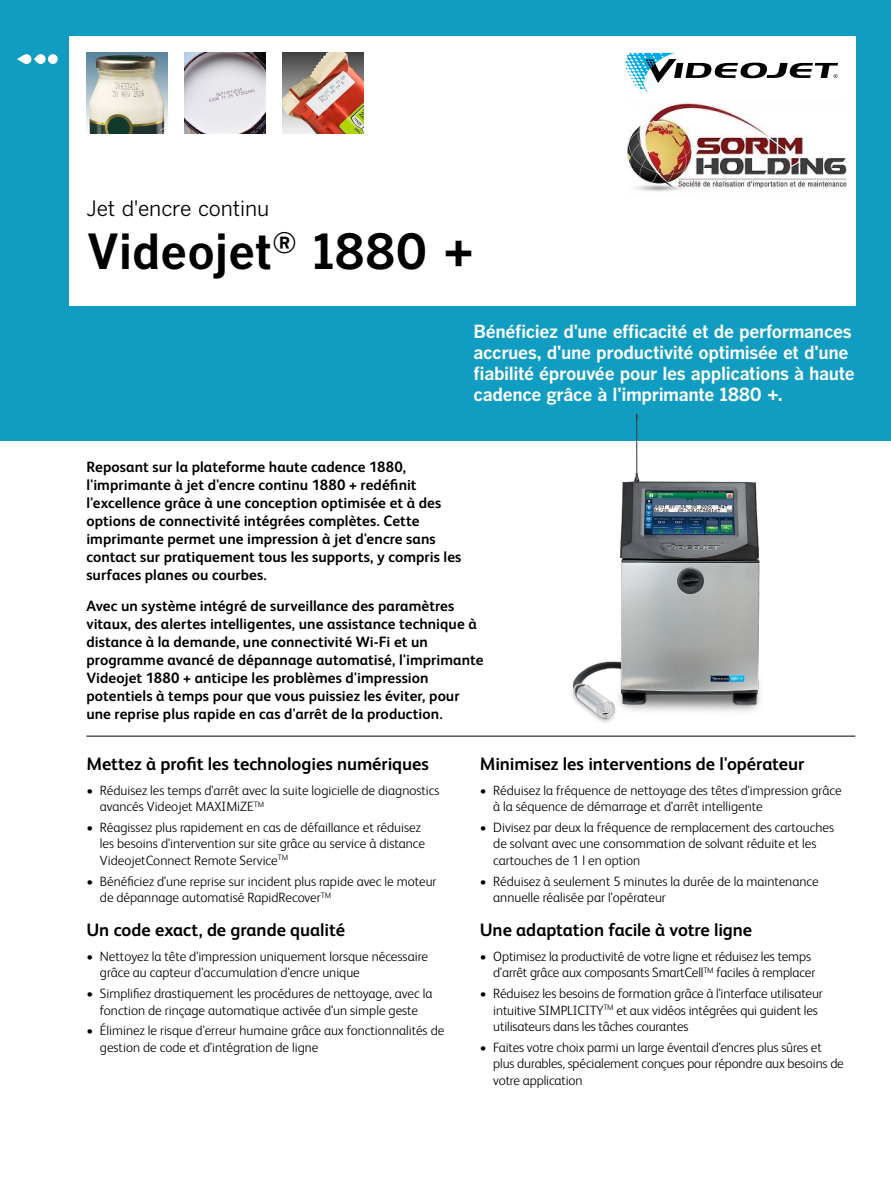
<style>
.page{position:relative;width:891px;height:1188px;background:#fff}
.page>*{position:absolute;margin:0;border:0;box-sizing:border-box;transform-origin:0 0}
.t1{font:700 48px "Benton Gothic";color:#000}
.t2{font:21px "Benton Gothic";letter-spacing:-.005em;color:#000}
.t3{font:700 18px/21px "Benton Gothic";letter-spacing:-.02em;color:#fff}
.t4{font:700 18px "FS Albert Pro";letter-spacing:-.005em;color:#000}
.t5{font:700 15px/18px "FS Albert Pro";letter-spacing:.005em;color:#000}
.t6{font:300 13.5px/16.5px "FS Albert Pro";color:#000}
</style>
<div class="page">
<div style="left:0;top:0;width:891px;height:441px;background:#109dc1"></div>
<div style="left:69px;top:36px;width:786px;height:270px;background:#fff"></div>
<div style="left:48px;top:54px;width:10px;height:10px;background:#fff;border-radius:50%"></div>
<svg style="left:17px;top:54px;width:29px;height:10px"></svg>
<hr style="left:86px;top:736px;width:769px;height:1px;background:#000">
<img style="left:283px;top:53px;width:81px;height:81px">
<img style="left:86px;top:53px;width:81px;height:81px">
<svg style="left:625px;top:53px;width:213px;height:39px"></svg>
<img style="left:185px;top:53px;width:81px;height:81px">
<img style="left:571px;top:413px;width:189px;height:310px">
<img style="left:628px;top:101px;width:218px;height:91px">
<h2 class="t2" style="left:86px;top:197px;width:185px">Jet d'encre continu</h2>
<h1 class="t1" style="left:86px;top:224px;width:390px">Videojet<sup>®</sup> 1880 +</h1>
<h3 class="t3" style="left:474px;top:321px;width:383px">Bénéficiez d'une efficacité et de performances accrues, d'une productivité optimisée et d'une fiabilité éprouvée pour les applications à haute cadence grâce à l'imprimante 1880 +.</h3>
<p class="t5" style="left:86px;top:457px;width:377px">Reposant sur la plateforme haute cadence 1880, l'imprimante à jet d'encre continu 1880 + redéfinit l'excellence grâce à une conception optimisée et à des options de connectivité intégrées complètes. Cette imprimante permet une impression à jet d'encre sans contact sur pratiquement tous les supports, y compris les surfaces planes ou courbes.</p>
<p class="t5" style="left:86px;top:596px;width:399px">Avec un système intégré de surveillance des paramètres vitaux, des alertes intelligentes, une assistance technique à distance à la demande, une connectivité Wi-Fi et un programme avancé de dépannage automatisé, l'imprimante Videojet 1880 + anticipe les problèmes d'impression potentiels à temps pour que vous puissiez les éviter, pour une reprise plus rapide en cas d'arrêt de la production.</p>
<h3 class="t4" style="left:86px;top:751px;width:344px">Mettez à profit les technologies numériques</h3>
<p class="t6" style="left:100px;top:781px;width:341px;text-indent:-14px">• Réduisez les temps d'arrêt avec la suite logicielle de diagnostics avancés Videojet MAXIMiZE<sup>TM</sup></p>
<p class="t6" style="left:100px;top:818px;width:327px;text-indent:-14px">• Réagissez plus rapidement en cas de défaillance et réduisez les besoins d'intervention sur site grâce au service à distance<br>VideojetConnect Remote Service<sup>TM</sup></p>
<p class="t6" style="left:100px;top:872px;width:338px;text-indent:-14px">• Bénéficiez d'une reprise sur incident plus rapide avec le moteur de dépannage automatisé RapidRecover<sup>TM</sup></p>
<h3 class="t4" style="left:86px;top:917px;width:260px">Un code exact, de grande qualité</h3>
<p class="t6" style="left:100px;top:947px;width:330px;text-indent:-14px">• Nettoyez la tête d'impression uniquement lorsque nécessaire grâce au capteur d'accumulation d'encre unique</p>
<p class="t6" style="left:86px;top:984px;width:347px;text-align:center">• Simplifiez drastiquement les procédures de nettoyage, avec la fonction de rinçage automatique activée d'un simple geste</p>
<p class="t6" style="left:100px;top:1022px;width:346px;text-indent:-14px">• Éliminez le risque d'erreur humaine grâce aux fonctionnalités de gestion de code et d'intégration de ligne</p>
<h3 class="t4" style="left:480px;top:751px;width:326px">Minimisez les interventions de l'opérateur</h3>
<p class="t6" style="left:493px;top:781px;width:350px;text-indent:-14px">• Réduisez la fréquence de nettoyage des têtes d'impression grâce à la séquence de démarrage et d'arrêt intelligente</p>
<p class="t6" style="left:493px;top:818px;width:342px;text-indent:-14px">• Divisez par deux la fréquence de remplacement des cartouches de solvant avec une consommation de solvant réduite et les cartouches de 1 l en option</p>
<p class="t6" style="left:493px;top:872px;width:327px;text-indent:-14px">• Réduisez à seulement 5 minutes la durée de la maintenance annuelle réalisée par l'opérateur</p>
<h3 class="t4" style="left:480px;top:917px;width:274px">Une adaptation facile à votre ligne</h3>
<p class="t6" style="left:493px;top:947px;width:323px;text-indent:-14px">• Optimisez la productivité de votre ligne et réduisez les temps d'arrêt grâce aux composants SmartCell<sup>TM</sup> faciles à remplacer</p>
<p class="t6" style="left:493px;top:984px;width:331px;text-indent:-14px">• Réduisez les besoins de formation grâce à l'interface utilisateur intuitive SIMPLICITY<sup>TM</sup> et aux vidéos intégrées qui guident les utilisateurs dans les tâches courantes</p>
<p class="t6" style="left:493px;top:1038px;width:352px;text-indent:-14px">• Faites votre choix parmi un large éventail d'encres plus sûres et plus durables, spécialement conçues pour répondre aux besoins de votre application</p>
</div>
